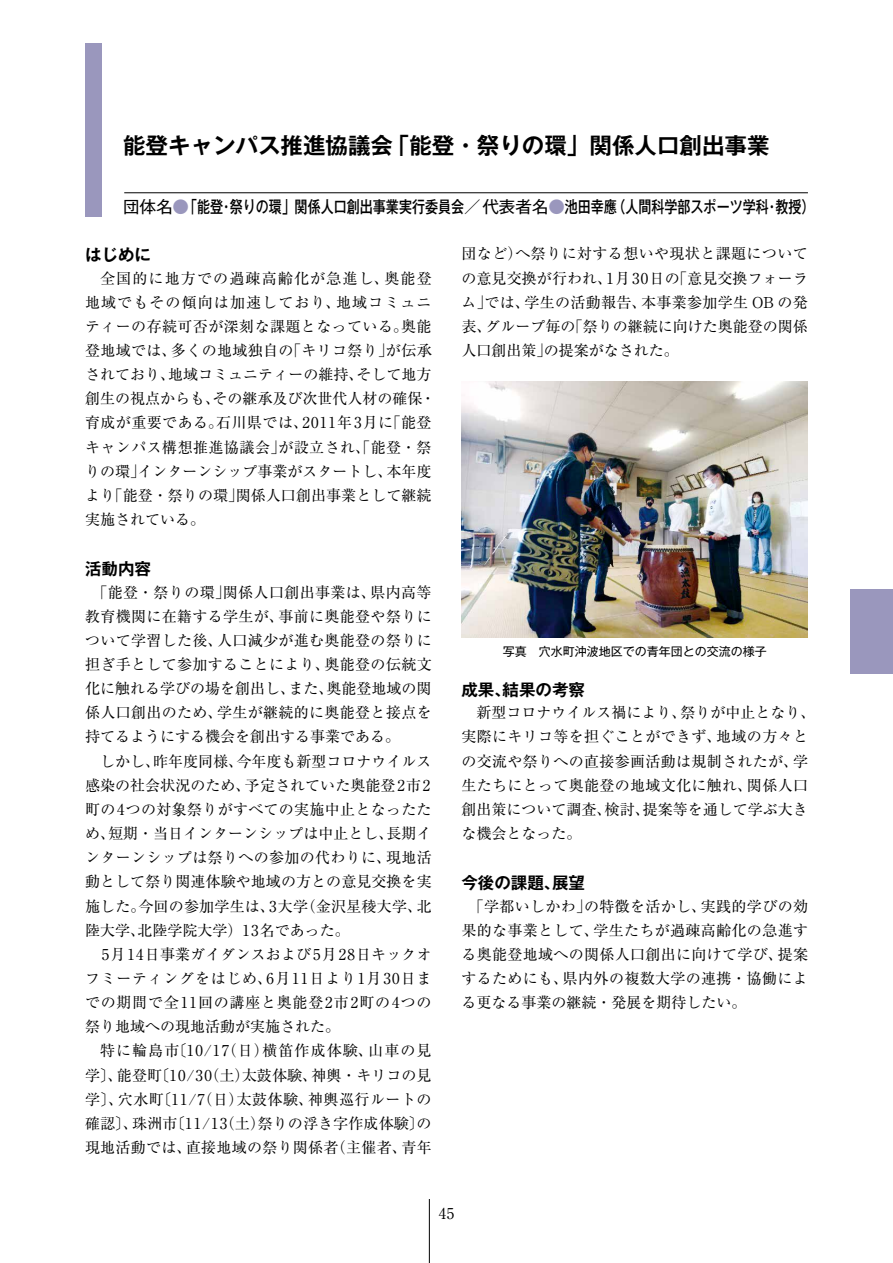
<style>
.page{position:relative;width:893px;height:1263px;background:#fff}
.page>*{position:absolute;margin:0;border:0;box-sizing:border-box;transform-origin:0 0}
.t1{font:700 22.5px "Gothic MB101 Pr 5 De";color:#000}
.t2{font:500 16.5px "Gothic MB101 Pr 5";color:#000;scale:.79 1}
.t3{font:700 16.5px "Gothic MB101 Pr 5 De";color:#000}
.t4{font:15px/24.2px "Ryumin Pr 6 N";letter-spacing:.02em;color:#000;text-align:justify}
.t5{font:12px "Gothic MB101 Pr 5";color:#000}
.s1{font-weight:400}
.s2{color:#9a97bd}
</style>
<div class="page">
<div style="left:85px;top:43px;width:17px;height:173px;background:#9a97bd"></div>
<hr style="left:124px;top:192px;width:684px;height:1px;background:#000">
<img style="left:462px;top:382px;width:346px;height:255px">
<div style="left:850px;top:589px;width:43px;height:85px;background:#9a97bd"></div>
<hr style="left:429px;top:1199px;width:1px;height:64px;background:#000">
<h1 class="t1" style="left:123px;top:126px;width:648px">能登キャンパス推進協議会「能登・祭りの環」関係人口創出事業</h1>
<p class="t2" style="left:123px;top:193px;width:877px"><span class="s1">団体名</span><span class="s2">●</span>「能登・祭りの環」関係人口創出事業実行委員会<span class="s1">／代表者名</span><span class="s2">●</span>池田幸應（人間科学部スポーツ学科・教授）</p>
<p class="t3" style="left:85px;top:241px;width:67px">はじめに</p>
<p class="t4" style="left:85px;top:265px;width:352px;text-align:left;text-indent:15px">全国的に地方での過疎高齢化が急進し、奥能登地域でもその傾向は加速しており、地域コミュニティーの存続可否が深刻な課題となっている。奥能登地域では、多くの地域独自の「キリコ祭り」が伝承されており、地域コミュニティーの維持、そして地方創生の視点からも、その継承及び次世代人材の確保・育成が重要である。石川県では、2011年3月に「能登キャンパス構想推進協議会」が設立され、「能登・祭りの環」インターンシップ事業がスタートし、本年度より「能登・祭りの環」関係人口創出事業として継続実施されている。</p>
<p class="t3" style="left:85px;top:555px;width:67px">活動内容</p>
<p class="t4" style="left:85px;top:579px;width:348px;text-indent:8px">「能登・祭りの環」関係人口創出事業は、県内高等教育機関に在籍する学生が、事前に奥能登や祭りについて学習した後、人口減少が進む奥能登の祭りに担ぎ手として参加することにより、奥能登の伝統文化に触れる学びの場を創出し、また、奥能登地域の関係人口創出のため、学生が継続的に奥能登と接点を持てるようにする機会を創出する事業である。　</p>
<p class="t4" style="left:85px;top:748px;width:348px;text-indent:15px">しかし、昨年度同様、今年度も新型コロナウイルス感染の社会状況のため、予定されていた奥能登2市2町の4つの対象祭りがすべての実施中止となったため、短期・当日インターンシップは中止とし、長期インターンシップは祭りへの参加の代わりに、現地活動として祭り関連体験や地域の方との意見交換を実施した。今回の参加学生は、3大学（金沢星稜大学、北陸大学、北陸学院大学）13名であった。</p>
<p class="t4" style="left:85px;top:941px;width:348px;text-indent:17px">5月14日事業ガイダンスおよび5月28日キックオフミーティングをはじめ、6月11日より1月30日までの期間で全11回の講座と奥能登2市2町の4つの祭り地域への現地活動が実施された。</p>
<p class="t4" style="left:85px;top:1038px;width:348px;text-indent:15px">特に輪島市〔10/17（日）横笛作成体験、山車の見学〕、能登町〔10/30（土）太鼓体験、神輿・キリコの見学〕、穴水町〔11/7（日）太鼓体験、神輿巡行ルートの確認〕、珠洲市〔11/13（土）祭りの浮き字作成体験〕の現地活動では、直接地域の祭り関係者（主催者、青年</p>
<p class="t4" style="left:461px;top:241px;width:348px">団など）へ祭りに対する想いや現状と課題についての意見交換が行われ、1月30日の「意見交換フォーラム」では、学生の活動報告、本事業参加学生 OB の発表、グループ毎の「祭りの継続に向けた奥能登の関係人口創出策」の提案がなされた。</p>
<p class="t5" style="left:503px;top:642px;width:265px">写真　穴水町沖波地区での青年団との交流の様子</p>
<p class="t3" style="left:461px;top:675px;width:125px">成果、結果の考察</p>
<p class="t4" style="left:461px;top:700px;width:356px;text-align:left;text-indent:15px">新型コロナウイルス禍により、祭りが中止となり、実際にキリコ等を担ぐことができず、地域の方々との交流や祭りへの直接参画活動は規制されたが、学生たちにとって奥能登の地域文化に触れ、関係人口創出策について調査、検討、提案等を通して学ぶ大きな機会となった。</p>
<p class="t3" style="left:461px;top:869px;width:125px">今後の課題、展望</p>
<p class="t4" style="left:461px;top:893px;width:348px;text-indent:8px">「学都いしかわ」の特徴を活かし、実践的学びの効果的な事業として、学生たちが過疎高齢化の急進する奥能登地域への関係人口創出に向けて学び、提案するためにも、県内外の複数大学の連携・協働による更なる事業の継続・発展を期待したい。</p>
<p class="t4" style="left:439px;top:1200px;width:17px">45</p>
</div>
